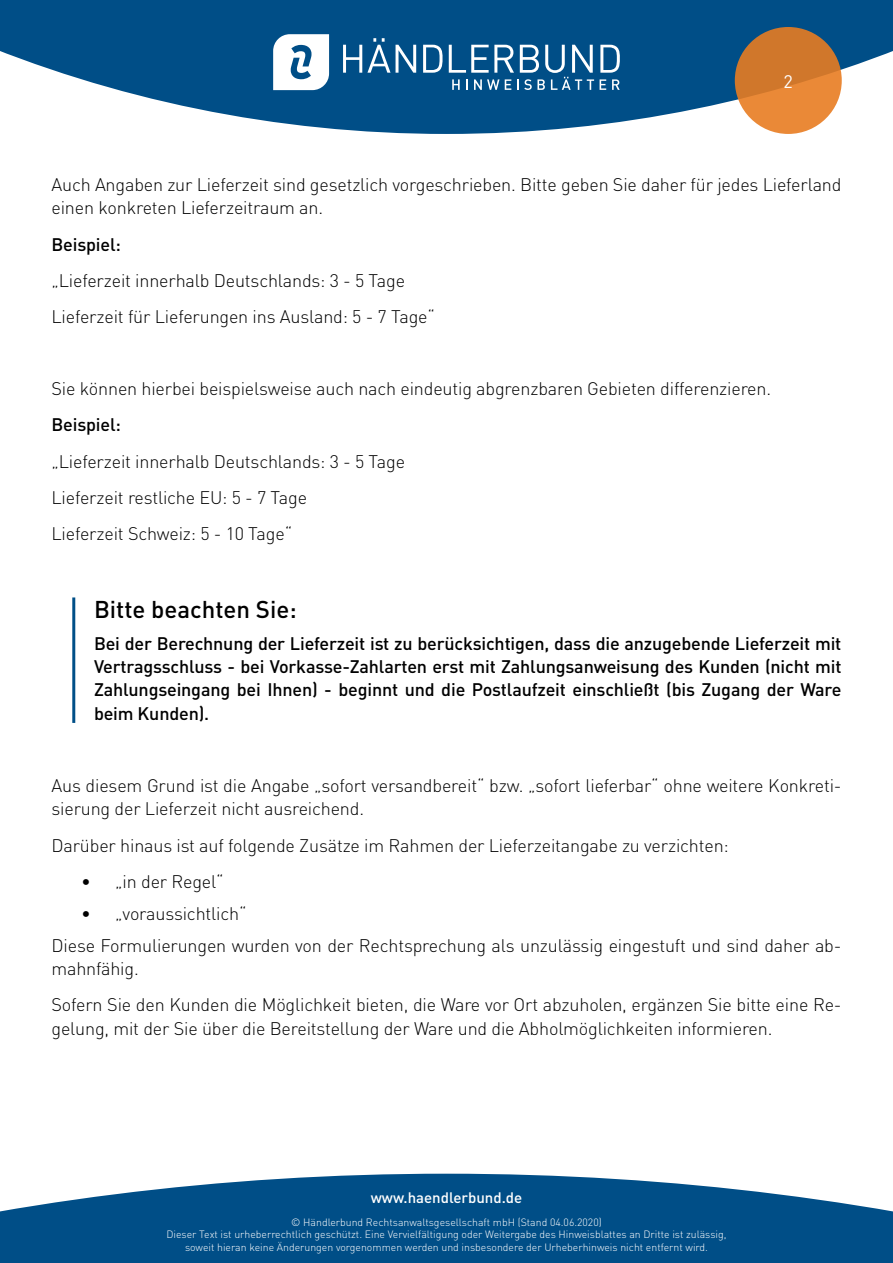
<style>
.page{position:relative;width:893px;height:1263px;background:#fff}
.page>*{position:absolute;margin:0;border:0;box-sizing:border-box;transform-origin:0 0}
.t1{font:500 24px "DIN Pro";color:#000}
.t2{font:300 18px/36.2px "DIN Pro";letter-spacing:-.01em;color:#000}
.t3{font:500 18px/23.4px "DIN Pro";letter-spacing:-.01em;color:#000;text-align:justify}
.t4{font:18px "DIN Pro";color:#fff}
.t5{font:500 15px "DIN Pro";color:#fff}
.t6{font:300 10.5px/12.6px "DIN Pro";color:#fff;text-align:center}
</style>
<div class="page">
<svg style="left:0;top:0;width:893px;height:134px;fill:#004e87"></svg>
<svg style="left:735px;top:27px;width:107px;height:107px;background:#da7f31"></svg>
<svg style="left:343px;top:38px;width:47px;height:35px"></svg>
<svg style="left:396px;top:45px;width:20px;height:28px"></svg>
<svg style="left:423px;top:45px;width:20px;height:28px"></svg>
<svg style="left:600px;top:45px;width:20px;height:28px"></svg>
<svg style="left:449px;top:45px;width:145px;height:45px"></svg>
<svg style="left:600px;top:79px;width:6px;height:11px"></svg>
<svg style="left:612px;top:79px;width:8px;height:11px"></svg>
<svg style="left:273px;top:34px;width:56px;height:56px"></svg>
<svg style="left:0;top:1174px;width:893px;height:89px;background:#226697"></svg>
<hr style="left:72px;top:597px;width:3px;height:126px;background:#004f87">
<p class="t4" style="left:784px;top:69px;width:11px">2</p>
<p class="t2" style="left:52px;top:172px;width:791px;line-height:23.4px">Auch Angaben zur Lieferzeit sind gesetzlich vorgeschrieben. Bitte geben Sie daher für jedes Lieferland einen konkreten Lieferzeitraum an.</p>
<p class="t3" style="left:52px;top:232px;width:71px">Beispiel:</p>
<p class="t2" style="left:52px;top:261px;width:385px">„Lieferzeit innerhalb Deutschlands: 3 - 5 Tage<br>Lieferzeit für Lieferungen ins Ausland: 5 - 7 Tage“</p>
<p class="t2" style="left:52px;top:370px;width:721px">Sie können hierbei beispielsweise auch nach eindeutig abgrenzbaren Gebieten differenzieren.</p>
<p class="t3" style="left:52px;top:412px;width:71px">Beispiel:</p>
<p class="t2" style="left:52px;top:442px;width:355px">„Lieferzeit innerhalb Deutschlands: 3 - 5 Tage<br>Lieferzeit restliche EU: 5 - 7 Tage<br>Lieferzeit Schweiz: 5 - 10 Tage“</p>
<h1 class="t1" style="left:94px;top:593px;width:204px">Bitte beachten Sie:</h1>
<p class="t3" style="left:94px;top:631px;width:749px">Bei der Berechnung der Lieferzeit ist zu berücksichtigen, dass die anzugebende Lieferzeit mit Vertragsschluss - bei Vorkasse-Zahlarten erst mit Zahlungsanweisung des Kunden (nicht mit Zahlungseingang bei Ihnen) - beginnt und die Postlaufzeit einschließt (bis Zugang der Ware beim Kunden).</p>
<p class="t2" style="left:52px;top:773px;width:791px;line-height:23.4px">Aus diesem Grund ist die Angabe „sofort versandbereit“ bzw. „sofort lieferbar“ ohne weitere Konkreti&shy;sierung der Lieferzeit nicht ausreichend.</p>
<p class="t2" style="left:52px;top:826px;width:679px">Darüber hinaus ist auf folgende Zusätze im Rahmen der Lieferzeitangabe zu verzichten:</p>
<p class="t2" style="left:81px;top:862px;width:144px">• „in der Regel“</p>
<p class="t2" style="left:52px;top:896px;width:791px;line-height:32px;text-indent:30px">• „voraussichtlich“<br>Diese Formulierungen wurden von der Rechtsprechung als unzulässig eingestuft und sind daher ab-</p>
<p class="t2" style="left:52px;top:950px;width:791px">mahnfähig.<br>Sofern Sie den Kunden die Möglichkeit bieten, die Ware vor Ort abzuholen, ergänzen Sie bitte eine Re-</p>
<p class="t2" style="left:52px;top:1009px;width:722px">gelung, mit der Sie über die Bereitstellung der Ware und die Abholmöglichkeiten informieren.</p>
<p class="t5" style="left:371px;top:1187px;width:153px">www.haendlerbund.de</p>
<p class="t6" style="left:166px;top:1215px;width:562px">© Händlerbund Rechtsanwaltsgesellschaft mbH (Stand 04.06.2020)<br>Dieser Text ist urheberrechtlich geschützt. Eine Vervielfältigung oder Weitergabe des Hinweisblattes an Dritte ist zulässig, soweit hieran keine Änderungen vorgenommen werden und insbesondere der Urheberhinweis nicht entfernt wird.</p>
</div>
